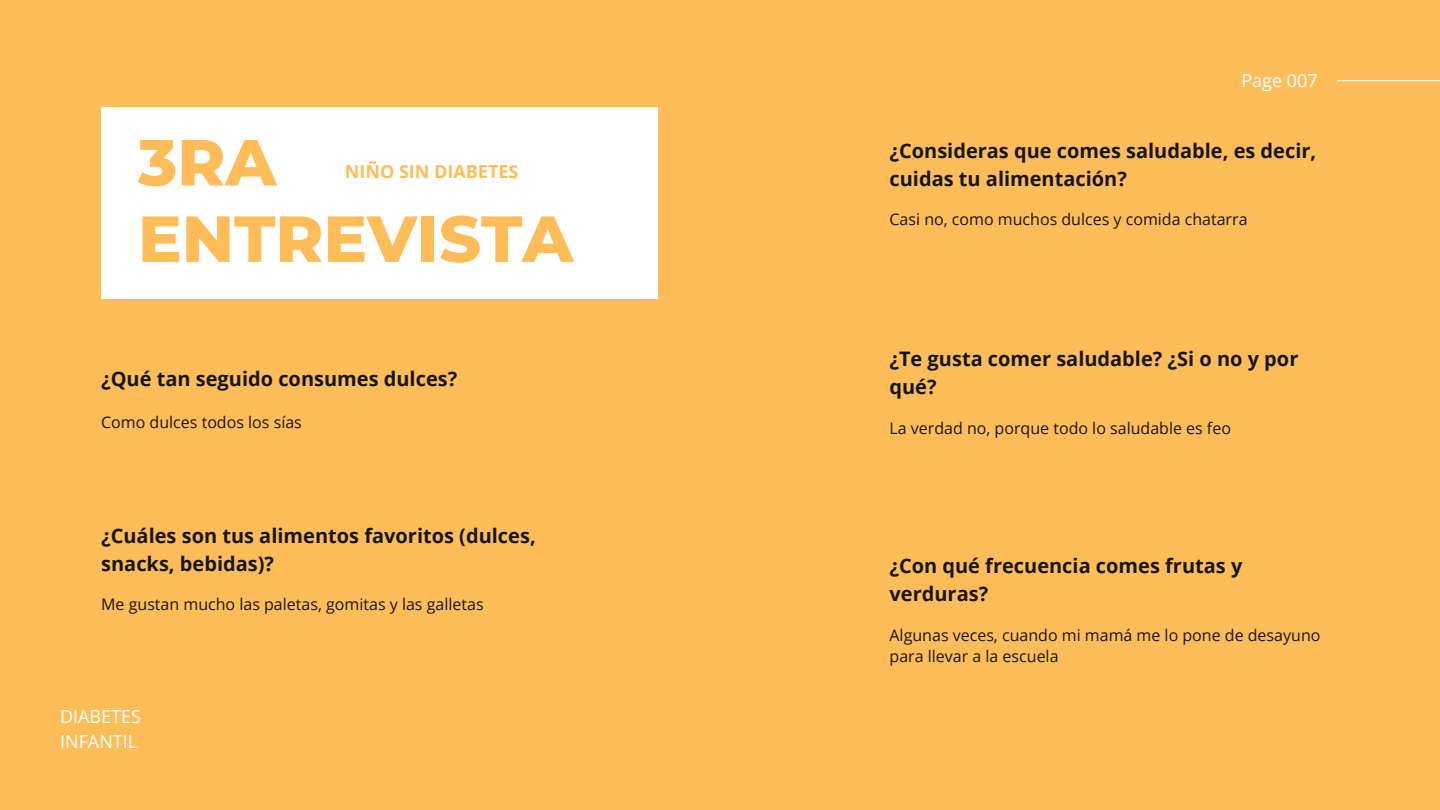
<style>
.page{position:relative;width:1440px;height:810px;background:#ffbd59}
.page>*{position:absolute;margin:0;border:0;box-sizing:border-box;transform-origin:0 0}
.t1{font:800 65px/76.5px "Montserrat";color:#ffbd59}
.t2{font:700 20px/27.8px "Open Sans";color:#171616}
.t3{font:18px/24.8px "Open Sans";color:#fff}
.t4{font:700 18px "Open Sans";color:#ffbd59}
.t5{font:16px/21.8px "Open Sans";color:#171616}
</style>
<div class="page">
<hr style="left:1337px;top:80px;width:103px;height:1px;background:#fff">
<div style="left:101px;top:108px;width:557px;height:191px;background:#fff"></div>
<h1 class="t1" style="left:138px;top:124px;width:437px">3RA<br>ENTREVISTA</h1>
<p class="t4" style="left:345px;top:159px;width:175px">NIÑO SIN DIABETES</p>
<p class="t2" style="left:101px;top:365px;width:358px">¿Qué tan seguido consumes dulces?</p>
<p class="t5" style="left:101px;top:411px;width:202px">Como dulces todos los sías</p>
<p class="t2" style="left:101px;top:521px;width:436px">¿Cuáles son tus alimentos favoritos (dulces, snacks, bebidas)?</p>
<p class="t5" style="left:101px;top:593px;width:384px">Me gustan mucho las paletas, gomitas y las galletas</p>
<p class="t3" style="left:60px;top:704px;width:82px">DIABETES<br>INFANTIL</p>
<p class="t3" style="left:1241px;top:68px;width:78px">Page 007</p>
<p class="t2" style="left:890px;top:136px;width:428px">¿Consideras que comes saludable, es decir, cuidas tu alimentación?</p>
<p class="t5" style="left:890px;top:208px;width:360px">Casi no, como muchos dulces y comida chatarra</p>
<p class="t2" style="left:890px;top:344px;width:410px">¿Te gusta comer saludable? ¿Si o no y por qué?</p>
<p class="t5" style="left:890px;top:417px;width:343px">La verdad no, porque todo lo saludable es feo</p>
<p class="t2" style="left:890px;top:551px;width:354px">¿Con qué frecuencia comes frutas y verduras?</p>
<p class="t5" style="left:890px;top:624px;width:432px">Algunas veces, cuando mi mamá me lo pone de desayuno para llevar a la escuela</p>
</div>
